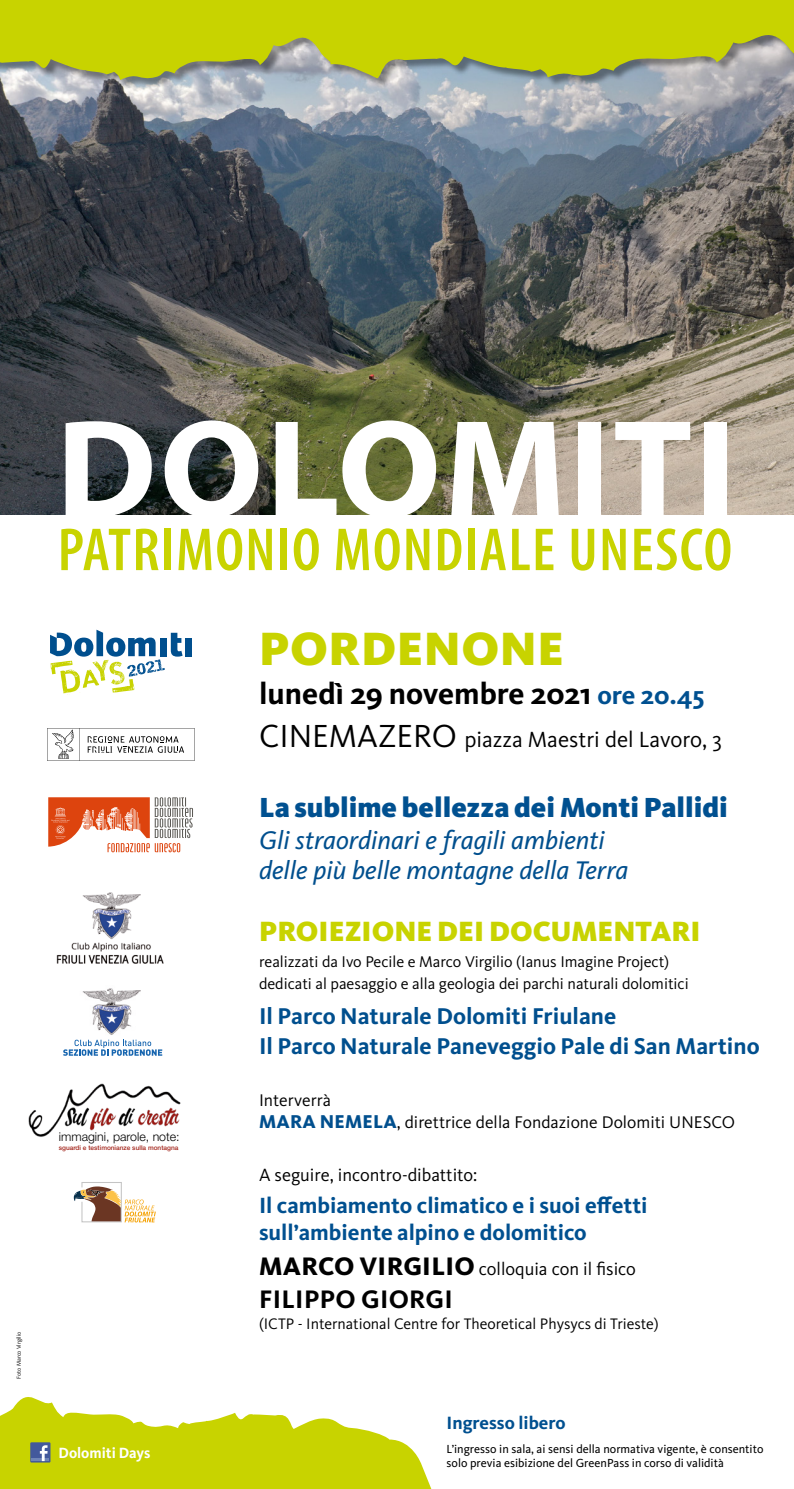
<style>
.page{position:relative;width:794px;height:1489px;background:#fff}
.page>*{position:absolute;margin:0;border:0;box-sizing:border-box;transform-origin:0 0}
.t1{font:700 140.26px "Myriad Pro";letter-spacing:.02em;color:#fff}
.t2{font:600 condensed 61.25px "Myriad Pro";letter-spacing:.02em;color:#c8d300}
.t3{font:900 48.39px "Kievit OT";letter-spacing:.01em;color:#c8d300}
.t4{font:700 31.06px "Kievit OT";color:#000}
.t5{font:900 28.88px "Kievit OT";color:#c8d300}
.t6{font:900 28.61px "Kievit OT";color:#005090}
.t7{font:italic 26.43px/30.4px "Kievit OT";color:#004f8e}
.t8{font:700 26.25px "Kievit OT";letter-spacing:.01em;color:#000}
.t9{font:700 23.62px/30.4px "Kievit OT";color:#004f8e}
.t10{font:700 22.75px/27.1px "Kievit OT";color:#005090}
.t11{font:22.75px "Kievit OT";color:#000}
.t12{font:700 18.46px "Kievit OT";color:#005090}
.t13{font:18.38px "Kievit OT";color:#000}
.t14{font:17.5px/21.6px "Kievit OT";color:#000}
.t15{font:16.1px/21.6px "Kievit OT";color:#000}
.t16{font:15.75px "Kievit OT";color:#000}
.t17{font:700 15.31px "Kievit OT";color:#fff}
.t18{font:300 12.25px "Helvetica Neue LT Std";color:#000}
.t19{font:12.16px/13.8px "Kievit OT";color:#000}
.t20{font:500 6.56px "Helvetica Neue LT Std";color:#a3251b}
.t21{font:5.95px "Kievit OT";color:#000}
.s1{font-size:26.43px;color:#005090}
.s2{font-size:33.07px}
.s3{font-weight:800;font-size:19.25px;color:#004f8e}
.s4{font-weight:800;font-size:26.25px}
</style>
<div class="page">
<img style="left:0;top:122px;width:794px;height:393px">
<div style="left:0;top:0;width:794px;height:122px;background:#000;opacity:.4"></div>
<svg style="left:0;top:0;width:329px;height:84px;background:#bec82c"></svg>
<svg style="left:329px;top:0;width:465px;height:111px;background:#b9c150"></svg>
<svg style="left:0;top:1397px;width:431px;height:91px"></svg>
<svg style="left:47px;top:728px;width:148px;height:32px"></svg>
<svg style="left:48px;top:797px;width:145px;height:55px"></svg>
<img style="left:56px;top:892px;width:108px;height:72px">
<img style="left:82px;top:988px;width:59px;height:47px">
<svg style="left:63px;top:1039px;width:99px;height:16px"></svg>
<svg style="left:74px;top:1182px;width:82px;height:40px"></svg>
<div style="left:160px;top:638px;width:6px;height:18px;background:#004f8e"></div>
<svg style="left:171px;top:632px;width:12px;height:24px"></svg>
<div style="left:185px;top:638px;width:7px;height:18px;background:#004f8e"></div>
<svg style="left:50px;top:629px;width:115px;height:66px"></svg>
<img style="left:28px;top:1083px;width:153px;height:54px">
<p class="t21" style="left:15px;top:1378px;width:49px;rotate:-90deg">Foto Marco Virgilio</p>
<h1 class="t1" style="left:56px;top:378px;width:682px">DOLOMITI</h1>
<h2 class="t2" style="left:58px;top:512px;width:676px">PATRIMONIO MONDIALE UNESCO</h2>
<p class="t18" style="left:59px;top:1128px;width:122px">immagini, parole, note:</p>
<p class="t20" style="left:59px;top:1143px;width:121px">sguardi e testimonianze sulla montagna</p>
<p class="t17" style="left:58px;top:1442px;width:93px">Dolomiti Days</p>
<h3 class="t3" style="left:259px;top:619px;width:306px">PORDENONE</h3>
<h3 class="t4" style="left:259px;top:675px;width:447px">lunedì 29 novembre 2021 <span class="s1">ore 20.45</span></h3>
<h3 class="t11" style="left:259px;top:725px;width:464px"><span class="s2">CINEMAZERO</span> piazza Maestri del Lavoro, 3</h3>
<h3 class="t6" style="left:259px;top:789px;width:470px">La sublime bellezza dei Monti Pallidi</h3>
<h3 class="t7" style="left:259px;top:824px;width:371px">Gli straordinari e fragili ambienti delle più belle montagne della Terra</h3>
<h3 class="t5" style="left:259px;top:913px;width:443px">PROIEZIONE DEI DOCUMENTARI</h3>
<p class="t15" style="left:259px;top:950px;width:431px">realizzati da Ivo Pecile e Marco Virgilio (Ianus Imagine Project) dedicati al paesaggio e alla geologia dei parchi naturali dolomitici</p>
<h3 class="t9" style="left:259px;top:1000px;width:502px">Il Parco Naturale Dolomiti Friulane<br>Il Parco Naturale Paneveggio Pale di San Martino</h3>
<p class="t14" style="left:259px;top:1089px;width:477px">Interverrà<br><span class="s3">MARA NEMELA</span>, direttrice della Fondazione Dolomiti UNESCO</p>
<p class="t13" style="left:259px;top:1163px;width:220px">A seguire, incontro-dibattito:</p>
<h3 class="t10" style="left:259px;top:1191px;width:390px">Il cambiamento climatico e i suoi effetti sull’ambiente alpino e dolomitico</h3>
<p class="t13" style="left:259px;top:1257px;width:378px"><span class="s4">MARCO VIRGILIO</span> colloquia con il fisico</p>
<h3 class="t8" style="left:259px;top:1283px;width:195px">FILIPPO GIORGI</h3>
<p class="t16" style="left:259px;top:1313px;width:401px">(ICTP - International Centre for Theoretical Physycs di Trieste)</p>
<p class="t12" style="left:446px;top:1411px;width:121px">Ingresso libero</p>
<p class="t19" style="left:446px;top:1441px;width:318px">L’ingresso in sala, ai sensi della normativa vigente, è consentito solo previa esibizione del GreenPass in corso di validità</p>
</div>
